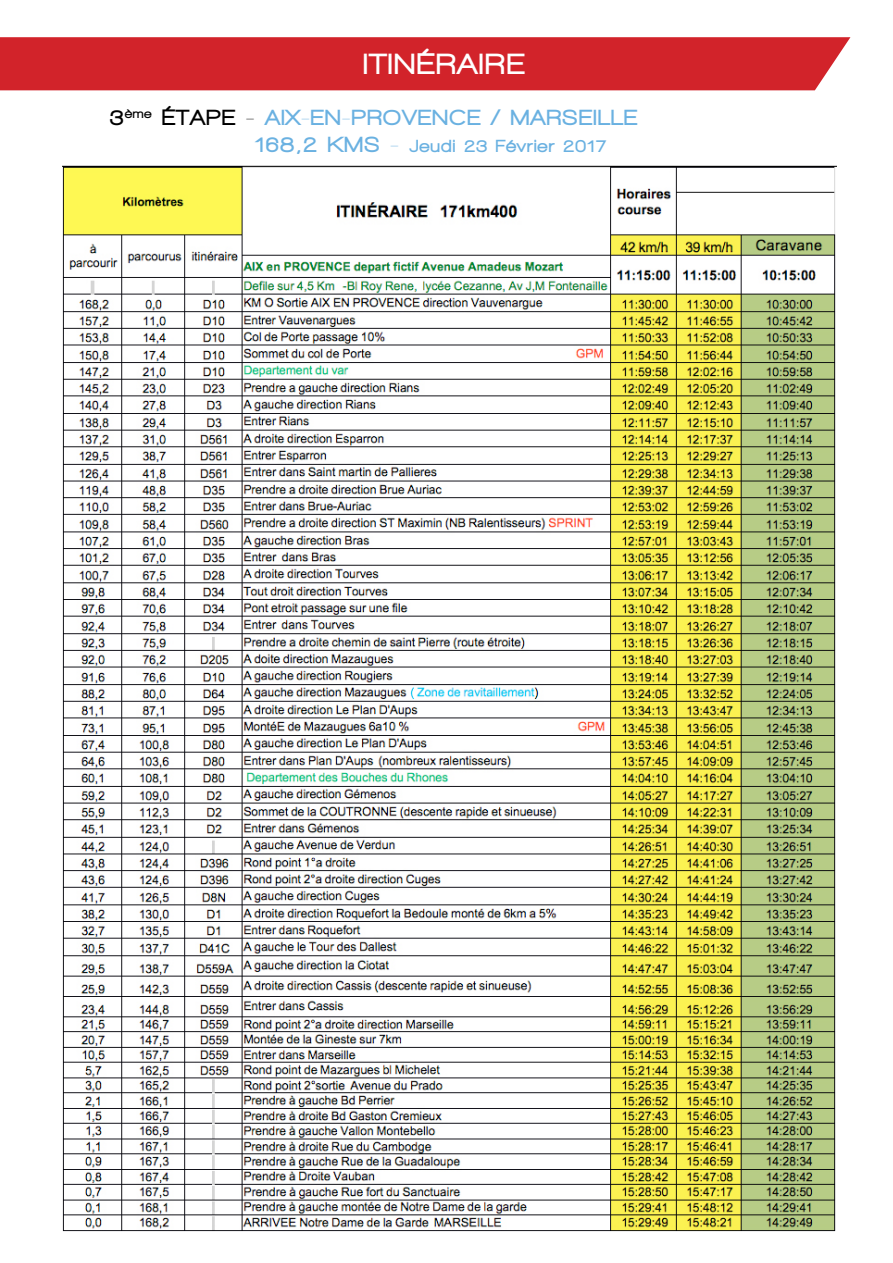
<style>
.page{position:relative;width:893px;height:1263px;background:#fff}
.page>*{position:absolute;margin:0;border:0;box-sizing:border-box;transform-origin:0 0}
.t1{font:900 30px "Walkway";letter-spacing:.075em;color:#fff}
.t2{font:900 22.5px "Walkway";letter-spacing:.075em;color:#6ab1e1}
.t3{font:900 18px "Walkway";letter-spacing:.075em;color:#6ab1e1}
.s1{color:#000}
.s2{font-size:22.5px}
</style>
<div class="page">
<div style="left:0;top:37px;width:850px;height:53px;background:#d2232a"></div>
<img style="left:62px;top:166px;width:774px;height:1066px">
<h1 class="t1" style="left:363px;top:47px;width:162px">ITINÉRAIRE</h1>
<p class="t2" style="left:110px;top:105px;width:528px"><span class="s1">3</span><sup>ÈME</sup> <span class="s1">ÉTAPE -</span> AIX-EN-PROVENCE / MARSEILLE</p>
<p class="t3" style="left:255px;top:136px;width:353px"><span class="s2">168,2 KMS -</span> JEUDI 23 FÉVRIER 2017</p>
</div>
